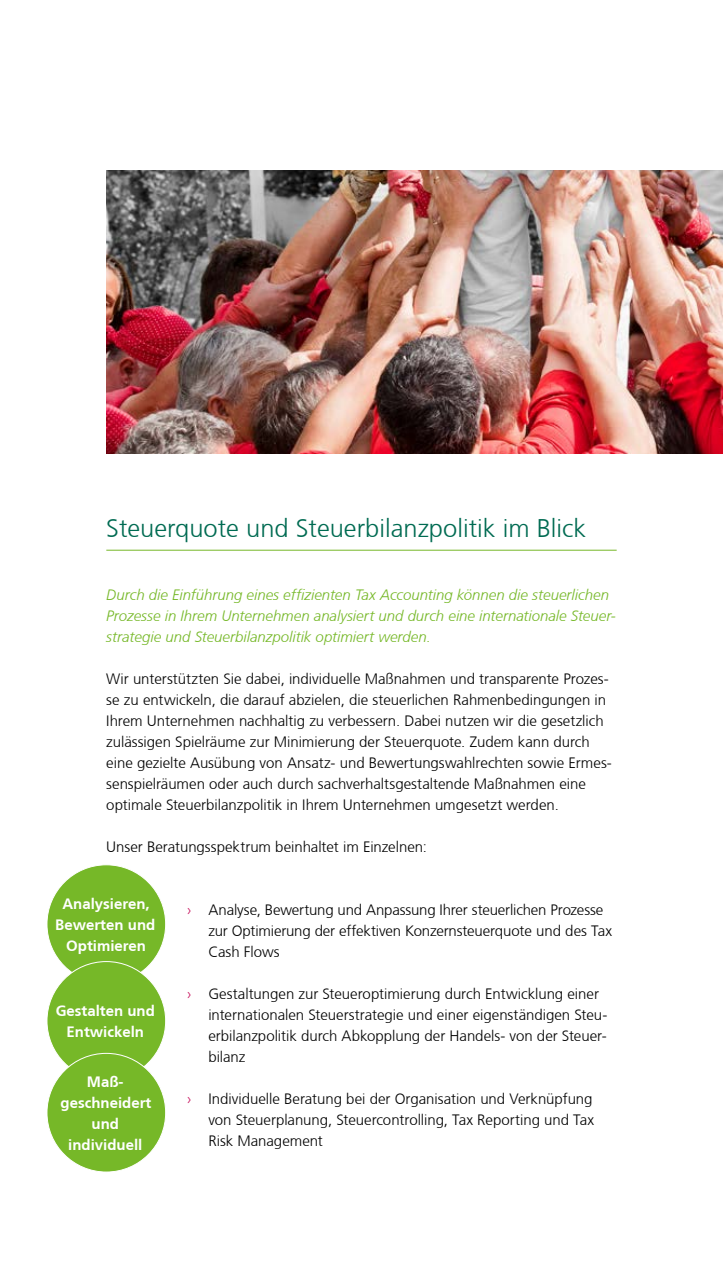
<style>
.page{position:relative;width:723px;height:1263px;background:#fff}
.page>*{position:absolute;margin:0;border:0;box-sizing:border-box;transform-origin:0 0}
.t1{font:300 25.5px "Frutiger CE";color:#006b52}
.t2{font:300 15px/21px "Frutiger CE";letter-spacing:-.005em;color:#000}
.t3{font:italic 300 15px/21px "Frutiger CE";color:#76b828}
.t4{font:700 15px/21px "Frutiger CE";color:#fff;text-align:center}
.s1{color:#c7105c}
</style>
<div class="page">
<hr style="left:106px;top:550px;width:511px;height:1px;background:#76b828">
<div style="left:47px;top:865px;width:119px;height:118px;background:#76b828;border-radius:50%"></div>
<div style="left:47px;top:961px;width:119px;height:119px;background:#76b828;border-radius:50%"></div>
<div style="left:47px;top:1053px;width:119px;height:119px;background:#76b828;border-radius:50%"></div>
<img style="left:106px;top:170px;width:617px;height:283px">
<h1 class="t1" style="left:106px;top:513px;width:481px">Steuerquote und Steuerbilanzpolitik im Blick</h1>
<p class="t3" style="left:106px;top:584px;width:511px">Durch die Einführung eines effizienten Tax Accounting können die steuerlichen<br>Prozesse in Ihrem Unternehmen analysiert und durch eine internationale Steuer&shy;strategie und Steuerbilanzpolitik optimiert werden.</p>
<p class="t2" style="left:106px;top:668px;width:507px">Wir unterstützten Sie dabei, individuelle Maßnahmen und transparente Prozes&shy;se zu entwickeln, die darauf abzielen, die steuerlichen Rahmenbedingungen in Ihrem Unternehmen nachhaltig zu verbessern. Dabei nutzen wir die gesetzlich zulässigen Spielräume zur Minimierung der Steuerquote. Zudem kann durch eine gezielte Ausübung von Ansatz- und Bewertungswahlrechten sowie Ermes&shy;senspielräumen oder auch durch sachverhaltsgestaltende Maßnahmen eine optimale Steuerbilanzpolitik in Ihrem Unternehmen umgesetzt werden.</p>
<p class="t2" style="left:106px;top:836px;width:322px">Unser Beratungsspektrum beinhaltet im Einzelnen:</p>
<p class="t4" style="left:55px;top:893px;width:102px">Analysieren,<br>Bewerten und<br>Optimieren</p>
<p class="t4" style="left:56px;top:1000px;width:101px">Gestalten und<br>Entwickeln</p>
<p class="t4" style="left:61px;top:1071px;width:92px">Maß&shy;geschneidert und individuell</p>
<p class="t2" style="left:208px;top:899px;width:405px;text-indent:-21px"><span class="s1">›</span> Analyse, Bewertung und Anpassung Ihrer steuerlichen Prozesse zur Optimierung der effektiven Konzernsteuerquote und des Tax<br>Cash Flows</p>
<p class="t2" style="left:208px;top:983px;width:400px;text-indent:-21px"><span class="s1">›</span> Gestaltungen zur Steueroptimierung durch Entwicklung einer internationalen Steuerstrategie und einer eigenständigen Steu&shy;erbilanzpolitik durch Abkopplung der Handels- von der Steuer&shy;bilanz</p>
<p class="t2" style="left:208px;top:1088px;width:387px;text-align:justify;text-indent:-21px"><span class="s1">›</span> Individuelle Beratung bei der Organisation und Verknüpfung von Steuerplanung, Steuercontrolling, Tax Reporting und Tax Risk Management</p>
</div>
